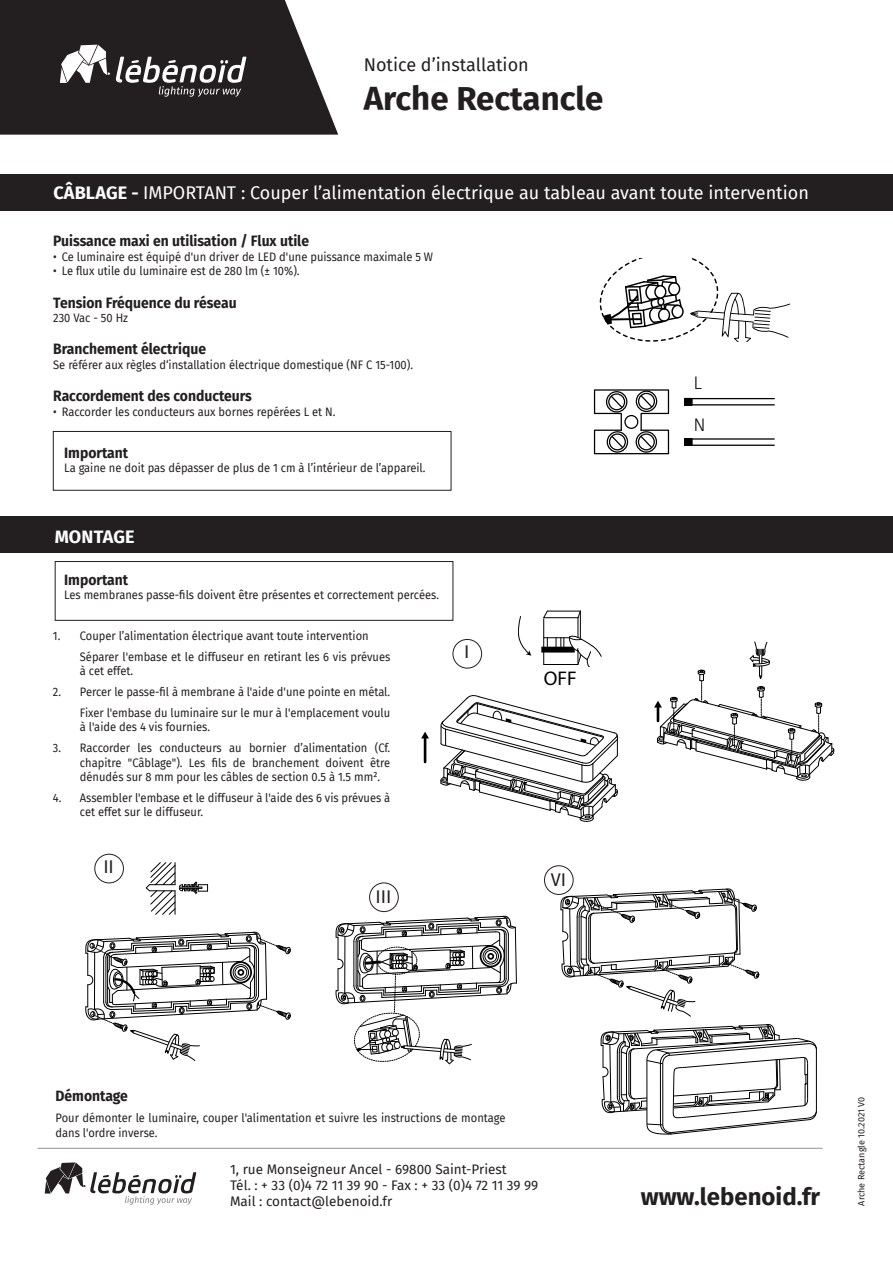
<style>
.page{position:relative;width:893px;height:1263px;background:#fff}
.page>*{position:absolute;margin:0;border:0;box-sizing:border-box;transform-origin:0 0}
.t1{font:700 33px "Fira Sans";color:#231f20}
.t2{font:700 24px "Fira Sans";color:#231f20}
.t3{font:19.8px "Myriad Pro";color:#000001}
.t4{font:300 18.15px "Fira Sans";color:#000001}
.t5{font:18px "Fira Sans";color:#fff}
.t6{font:18px "Fira Sans";color:#231f20}
.t7{font:700 18px "Fira Sans";letter-spacing:.005em;color:#fff}
.t8{font:17.4px "Myriad Pro";color:#000001}
.Smaller_page_headlin{font:700 15px "Fira Sans";color:#231f20;scale:.93 1}
.t9{font:13.5px "Fira Sans";color:#231f20}
.Smaller_page_headlin-2{font:12px/14.4px "Fira Sans";color:#231f20;scale:.93 1}
.t10{font:9px "Fira Sans";color:#231f20}
.s1{font-weight:700}
</style>
<div class="page">
<svg style="left:0;top:0;width:338px;height:135px;background:#373334"></svg>
<svg style="left:116px;top:57px;width:130px;height:40px"></svg>
<svg style="left:60px;top:45px;width:50px;height:38px"></svg>
<div style="left:55px;top:561px;width:398px;height:60px;border:1px solid #231f20"></div>
<div style="left:53px;top:431px;width:398px;height:60px;border:1px solid #231f20"></div>
<svg style="left:45px;top:1162px;width:151px;height:43px"></svg>
<hr style="left:38px;top:1148px;width:784px;height:1px;background:#939598">
<div style="left:0;top:517px;width:893px;height:36px;background:#231f20"></div>
<div style="left:0;top:174px;width:893px;height:36px;background:#231f20"></div>
<svg style="left:541px;top:610px;width:61px;height:57px"></svg>
<svg style="left:518px;top:616px;width:13px;height:40px"></svg>
<svg style="left:600px;top:258px;width:190px;height:83px"></svg>
<svg style="left:684px;top:399px;width:8px;height:5px"></svg>
<svg style="left:684px;top:440px;width:8px;height:5px"></svg>
<hr style="left:684px;top:404px;width:91px;height:1px;background:#000001">
<hr style="left:684px;top:398px;width:91px;height:1px;background:#000001">
<hr style="left:684px;top:445px;width:91px;height:1px;background:#000001">
<hr style="left:684px;top:438px;width:91px;height:2px;background:#000001">
<svg style="left:594px;top:389px;width:75px;height:65px"></svg>
<div style="left:624px;top:415px;width:14px;height:14px;border:1px solid #000001;border-radius:50%"></div>
<hr style="left:424px;top:737px;width:2px;height:25px;background:#000001">
<svg style="left:421px;top:732px;width:8px;height:6px"></svg>
<svg style="left:440px;top:695px;width:179px;height:127px"></svg>
<svg style="left:654px;top:642px;width:181px;height:139px"></svg>
<svg style="left:146px;top:862px;width:62px;height:53px"></svg>
<svg style="left:85px;top:931px;width:206px;height:130px"></svg>
<svg style="left:560px;top:888px;width:199px;height:128px"></svg>
<div style="left:453px;top:639px;width:29px;height:29px;border:1px solid #231f20;border-radius:50%"></div>
<div style="left:94px;top:854px;width:30px;height:29px;border:1px solid #231f20;border-radius:50%"></div>
<div style="left:544px;top:865px;width:30px;height:30px;border:1px solid #231f20;border-radius:50%"></div>
<svg style="left:335px;top:915px;width:182px;height:150px"></svg>
<svg style="left:600px;top:1024px;width:217px;height:111px"></svg>
<div style="left:369px;top:882px;width:30px;height:30px;border:1px solid #231f20;border-radius:50%"></div>
<p class="t6" style="left:364px;top:51px;width:166px">Notice d’installation</p>
<p class="t1" style="left:364px;top:71px;width:241px">Arche Rectancle</p>
<p class="t5" style="left:53px;top:179px;width:757px"><span class="s1">CÂBLAGE -</span> IMPORTANT : Couper l’alimentation électrique au tableau avant toute intervention</p>
<p class="Smaller_page_headlin" style="left:53px;top:229px;width:277px">Puissance maxi en utilisation / Flux utile</p>
<p class="Smaller_page_headlin-2" style="left:53px;top:249px;width:410px">• Ce luminaire est équipé d'un driver de LED d'une puissance maximale 5 W</p>
<p class="Smaller_page_headlin-2" style="left:53px;top:264px;width:266px">• Le flux utile du luminaire est de 280 lm (± 10%).</p>
<p class="Smaller_page_headlin" style="left:53px;top:290px;width:199px">Tension Fréquence du réseau</p>
<p class="Smaller_page_headlin-2" style="left:53px;top:310px;width:82px">230 Vac - 50 Hz</p>
<p class="Smaller_page_headlin" style="left:53px;top:337px;width:166px">Branchement électrique</p>
<p class="Smaller_page_headlin-2" style="left:53px;top:357px;width:388px">Se référer aux règles d‘installation électrique domestique (NF C 15-100).</p>
<p class="Smaller_page_headlin" style="left:53px;top:383px;width:215px">Raccordement des conducteurs</p>
<p class="Smaller_page_headlin-2" style="left:53px;top:404px;width:305px">• Raccorder les conducteurs aux bornes repérées L et N.</p>
<p class="Smaller_page_headlin" style="left:64px;top:440px;width:70px">Important</p>
<p class="Smaller_page_headlin-2" style="left:64px;top:460px;width:390px">La gaine ne doit pas dépasser de plus de 1 cm à l’intérieur de l’appareil.</p>
<p class="t4" style="left:693px;top:370px;width:10px">L</p>
<p class="t4" style="left:693px;top:412px;width:14px">N</p>
<p class="t7" style="left:55px;top:521px;width:81px">MONTAGE</p>
<p class="Smaller_page_headlin" style="left:64px;top:567px;width:70px">Important</p>
<p class="Smaller_page_headlin-2" style="left:64px;top:587px;width:404px">Les membranes passe-fils doivent être présentes et correctement percées.</p>
<p class="Smaller_page_headlin-2" style="left:53px;top:628px;width:341px">1. Couper l’alimentation électrique avant toute intervention</p>
<p class="Smaller_page_headlin-2" style="left:80px;top:649px;width:335px">Séparer l'embase et le diffuseur en retirant les 6 vis prévues à cet effet.</p>
<p class="Smaller_page_headlin-2" style="left:53px;top:684px;width:364px">2. Percer le passe-fil à membrane à l'aide d'une pointe en métal.</p>
<p class="Smaller_page_headlin-2" style="left:80px;top:705px;width:335px">Fixer l'embase du luminaire sur le mur à l'emplacement voulu à l'aide des 4 vis fournies.</p>
<p class="Smaller_page_headlin-2" style="left:80px;top:740px;width:335px;text-align:justify;text-indent:-27px">3. Raccorder les conducteurs au bornier d’alimentation (Cf. chapitre "Câblage"). Les fils de branchement doivent être dénudés sur 8 mm pour les câbles de section 0.5 à 1.5 mm².</p>
<p class="Smaller_page_headlin-2" style="left:80px;top:790px;width:335px;text-indent:-27px">4. Assembler l'embase et le diffuseur à l'aide des 6 vis prévues à cet effet sur le diffuseur.</p>
<p class="t8" style="left:163px;top:765px;width:30px">OFF</p>
<p class="t8" style="left:328px;top:768px;width:30px">OFF</p>
<p class="t8" style="left:372px;top:793px;width:30px">OFF</p>
<p class="t6" style="left:103px;top:853px;width:12px">II</p>
<p class="t6" style="left:375px;top:883px;width:17px">III</p>
<p class="t6" style="left:464px;top:638px;width:7px">I</p>
<p class="t3" style="left:544px;top:666px;width:34px">OFF</p>
<p class="t6" style="left:551px;top:866px;width:17px">VI</p>
<p class="Smaller_page_headlin" style="left:56px;top:1083px;width:79px">Démontage</p>
<p class="Smaller_page_headlin-2" style="left:56px;top:1110px;width:485px">Pour démonter le luminaire, couper l'alimentation et suivre les instructions de montage dans l'ordre inverse.</p>
<p class="t9" style="left:230px;top:1159px;width:278px">1, rue Monseigneur Ancel - 69800 Saint-Priest</p>
<p class="t9" style="left:230px;top:1175px;width:310px">Tél. : + 33 (0)4 72 11 39 90 - Fax : + 33 (0)4 72 11 39 99</p>
<p class="t9" style="left:230px;top:1191px;width:164px">Mail : contact@lebenoid.fr</p>
<p class="t2" style="left:641px;top:1176px;width:181px">www.lebenoid.fr</p>
<p class="t10" style="left:855px;top:1205px;width:110px;rotate:-90deg">Arche Rectangle 10.2021 V0</p>
</div>
